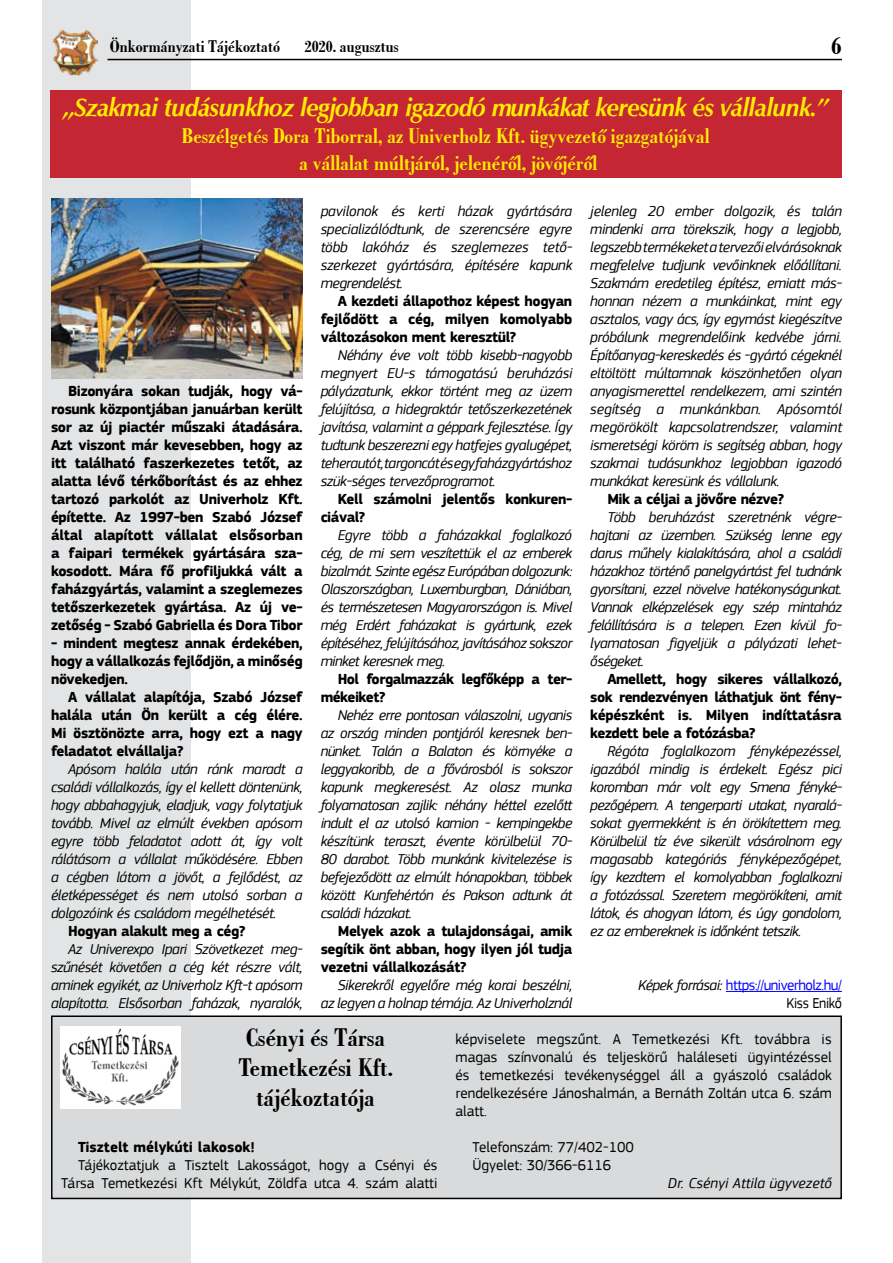
<style>
.page{position:relative;width:893px;height:1263px;background:#fff}
.page>*{position:absolute;margin:0;border:0;box-sizing:border-box;transform-origin:0 0}
.t1{font:700 condensed 27px/30px "H Bodoni";color:#000;text-align:center}
.t2{font:italic 700 25.5px "Zapf Humanist 601 PFL";letter-spacing:-.025em;color:#ffed00;scale:.95 1}
.t3{font:700 condensed 22.5px/27px "H Bodoni";color:#ffed00;text-align:center}
.t4{font:700 condensed 18px "H Bodoni";color:#000}
.t5{font:italic 15px/18px "PF Square Sans Pro";letter-spacing:-.025em;color:#000;text-align:justify}
.t6{font:700 15px/18px "PF Square Sans Pro";letter-spacing:-.025em;color:#000;text-align:justify}
.t7{font:15px/18px "PF Square Sans Pro";color:#000;text-align:right}
.t8{font:15px/18px "PF Square Sans Pro";letter-spacing:-.035em;color:#00f;text-align:right}
.t9{font:700 15px "PF Square Sans Pro";color:#000}
.t10{font:italic 15px "PF Square Sans Pro";color:#000}
.s1{font-style:italic;color:#000}
.s2{color:#000}
</style>
<div class="page">
<div style="left:43px;top:0;width:148px;height:1263px;background:#e3e4e5"></div>
<hr style="left:107px;top:59px;width:735px;height:1px;background:#000">
<img style="left:52px;top:30px;width:45px;height:45px">
<hr style="left:726px;top:991px;width:116px;height:1px;background:#00f">
<div style="left:50px;top:90px;width:792px;height:87px;background:#c42634"></div>
<img style="left:51px;top:198px;width:252px;height:180px">
<div style="left:52px;top:1016px;width:789px;height:182px;background:#d9dadb"></div>
<div style="left:51px;top:1015px;width:791px;height:184px;border:2px solid #000"></div>
<img style="left:60px;top:1026px;width:120px;height:82px">
<p class="t4" style="left:110px;top:37px;width:172px">Önkormányzati Tájékoztató</p>
<p class="t4" style="left:305px;top:37px;width:96px">2020. augusztus</p>
<h1 class="t1" style="left:831px;top:31px;width:12px">6</h1>
<h2 class="t2" style="left:64px;top:92px;width:806px">„Szakmai tudásunkhoz legjobban igazodó munkákat keresünk és vállalunk.”</h2>
<h3 class="t3" style="left:182px;top:123px;width:529px">Beszélgetés Dora Tiborral, az Univerholz Kft. ügyvezető igazgatójával a vállalat múltjáról, jelenéről, jövőjéről</h3>
<p class="t6" style="left:51px;top:383px;width:253px;text-indent:17px">Bizonyára sokan tudják, hogy vá&shy;rosunk központjában januárban került sor az új piactér műszaki átadására.<br>Azt viszont már kevesebben, hogy az itt található faszerkezetes tetőt, az alatta lévő térkőborítást és az ehhez tartozó parkolót az Univerholz Kft. építette. Az 1997-ben Szabó József által alapított vállalat elsősorban a faipari termékek gyártására sza&shy;kosodott. Mára fő profiljukká vált a faházgyártás, valamint a szeglemezes tetőszerkezetek gyártása. Az új ve&shy;zetőség - Szabó Gabriella és Dora Tibor</p>
<p class="t6" style="left:51px;top:635px;width:253px">- mindent megtesz annak érdekében, hogy a vállalkozás fejlődjön, a minőség növekedjen.</p>
<p class="t6" style="left:51px;top:689px;width:253px;text-indent:17px">A vállalat alapítója, Szabó József halála után Ön került a cég élére.<br>Mi ösztönözte arra, hogy ezt a nagy feladatot elvállalja?</p>
<p class="t5" style="left:51px;top:760px;width:253px;text-indent:17px">Apósom halála után ránk maradt a családi vállalkozás, így el kellett döntenünk, hogy abbahagyjuk, eladjuk, vagy folytatjuk tovább. Mivel az elmúlt években apósom egyre több feladatot adott át, így volt rálátásom a vállalat működésére. Ebben a cégben látom a jövőt, a fejlődést, az életképességet és nem utolsó sorban a dolgozóink és családom megélhetését.</p>
<p class="t6" style="left:68px;top:923px;width:179px">Hogyan alakult meg a cég?</p>
<p class="t5" style="left:51px;top:940px;width:253px;text-indent:17px">Az Univerexpo Ipari Szövetkezet meg&shy;szűnését követően a cég két részre vált, aminek egyikét, az Univerholz Kft-t apósom alapította. Elsősorban faházak, nyaralók,</p>
<p class="t5" style="left:321px;top:202px;width:253px">pavilonok és kerti házak gyártására specializálódtunk, de szerencsére egyre több lakóház és szeglemezes tető&shy;szerkezet gyártására, építésére kapunk megrendelést.</p>
<p class="t6" style="left:321px;top:293px;width:253px;text-indent:17px">A kezdeti állapothoz képest hogyan fejlődött a cég, milyen komolyabb változásokon ment keresztül?</p>
<p class="t5" style="left:321px;top:346px;width:253px;text-indent:17px">Néhány éve volt több kisebb-nagyobb megnyert EU-s támogatású beruházási pályázatunk, ekkor történt meg az üzem felújítása, a hidegraktár tetőszerkezetének javítása, valamint a géppark fejlesztése. Így tudtunk beszerezni egy hatfejes gyalugépet, teherautót, targoncát és egy faházgyártáshoz szük-séges tervezőprogramot.</p>
<p class="t6" style="left:321px;top:491px;width:253px;text-indent:17px">Kell számolni jelentős konkuren&shy;ciával?</p>
<p class="t5" style="left:321px;top:526px;width:253px;text-indent:17px">Egyre több a faházakkal foglalkozó cég, de mi sem veszítettük el az emberek bizalmát. Szinte egész Európában dolgozunk:<br>Olaszországban, Luxemburgban, Dániában, és természetesen Magyarországon is. Mivel még Erdért faházakat is gyártunk, ezek építéséhez, felújításához, javításához sokszor minket keresnek meg.</p>
<p class="t6" style="left:321px;top:671px;width:253px;text-indent:17px">Hol forgalmazzák legfőképp a ter&shy;mékeiket?</p>
<p class="t5" style="left:321px;top:706px;width:253px;text-indent:17px">Nehéz erre pontosan válaszolni, ugyanis az ország minden pontjáról keresnek ben&shy;nünket. Talán a Balaton és környéke a leggyakoribb, de a fővárosból is sokszor kapunk megkeresést. Az olasz munka folyamatosan zajlik: néhány héttel ezelőtt indult el az utolsó kamion - kempingekbe készítünk teraszt, évente körülbelül 70- 80 darabot. Több munkánk kivitelezése is befejeződött az elmúlt hónapokban, többek között Kunfehértón és Pakson adtunk át családi házakat.</p>
<p class="t6" style="left:321px;top:923px;width:253px;text-indent:17px">Melyek azok a tulajdonságai, amik segítik önt abban, hogy ilyen jól tudja vezetni vállalkozását?</p>
<p class="t5" style="left:321px;top:976px;width:253px;text-align:right">Sikerekről egyelőre még korai beszélni, az legyen a holnap témája. Az Univerholznál</p>
<p class="t5" style="left:590px;top:202px;width:253px">jelenleg 20 ember dolgozik, és talán mindenki arra törekszik, hogy a legjobb, legszebb termékeket a tervezői elvárásoknak megfelelve tudjunk vevőinknek előállítani.<br>Szakmám eredetileg építész, emiatt más&shy;honnan nézem a munkáinkat, mint egy asztalos, vagy ács, így egymást kiegészítve próbálunk megrendelőink kedvébe járni.<br>Építőanyag-kereskedés és -gyártó cégeknél eltöltött múltamnak köszönhetően olyan anyagismerettel rendelkezem, ami szintén segítség a munkánkban. Apósomtól megörökölt kapcsolatrendszer, valamint ismeretségi köröm is segítség abban, hogy szakmai tudásunkhoz legjobban igazodó munkákat keresünk és vállalunk.</p>
<p class="t6" style="left:607px;top:491px;width:178px">Mik a céljai a jövőre nézve?</p>
<p class="t5" style="left:590px;top:508px;width:253px;text-indent:17px">Több beruházást szeretnénk végre&shy;hajtani az üzemben. Szükség lenne egy darus műhely kialakítására, ahol a családi házakhoz történő panelgyártást fel tudnánk gyorsítani, ezzel növelve hatékonyságunkat.<br>Vannak elképzelések egy szép mintaház felállítására is a telepen. Ezen kívül fo&shy;lyamatosan figyeljük a pályázati lehet&shy;őségeket.</p>
<p class="t6" style="left:590px;top:671px;width:253px;text-indent:17px">Amellett, hogy sikeres vállalkozó, sok rendezvényen láthatjuk önt fény&shy;képészként is. Milyen indíttatásra kezdett bele a fotózásba?</p>
<p class="t5" style="left:590px;top:742px;width:253px;text-indent:17px">Régóta foglalkozom fényképezéssel, igazából mindig is érdekelt. Egész pici koromban már volt egy Smena fényké&shy;pezőgépem. A tengerparti utakat, nyaralá&shy;sokat gyermekként is én örökítettem meg.<br>Körülbelül tíz éve sikerült vásárolnom egy magasabb kategóriás fényképezőgépet, így kezdtem el komolyabban foglalkozni a fotózással. Szeretem megörökíteni, amit látok, és ahogyan látom, és úgy gondolom, ez az embereknek is időnként tetszik.</p>
<p class="t8" style="left:638px;top:976px;width:205px"><span class="s1">Képek forrásai:</span> https://univerholz.hu/<br><span class="s2">Kiss Enikő</span></p>
<h1 class="t1" style="left:238px;top:1023px;width:156px">Csényi és Társa<br>Temetkezési Kft. tájékoztatója</h1>
<p class="t9" style="left:78px;top:1138px;width:178px">Tisztelt mélykúti lakosok!</p>
<p class="t7" style="left:61px;top:1156px;width:378px">Tájékoztatjuk a Tisztelt Lakosságot, hogy a Csényi és<br>Társa Temetkezési Kft Mélykút, Zöldfa utca 4. szám alatti</p>
<p class="t7" style="left:455px;top:1030px;width:378px;text-align:justify">képviselete megszűnt. A Temetkezési Kft. továbbra is magas színvonalú és teljeskörű haláleseti ügyintézéssel és temetkezési tevékenységgel áll a gyászoló családok rendelkezésére Jánoshalmán, a Bernáth Zoltán utca 6. szám alatt.</p>
<p class="t7" style="left:472px;top:1138px;width:163px;text-align:left">Telefonszám: 77/402-100<br>Ügyelet: 30/366-6116</p>
<p class="t10" style="left:668px;top:1174px;width:165px">Dr. Csényi Attila ügyvezető</p>
</div>
